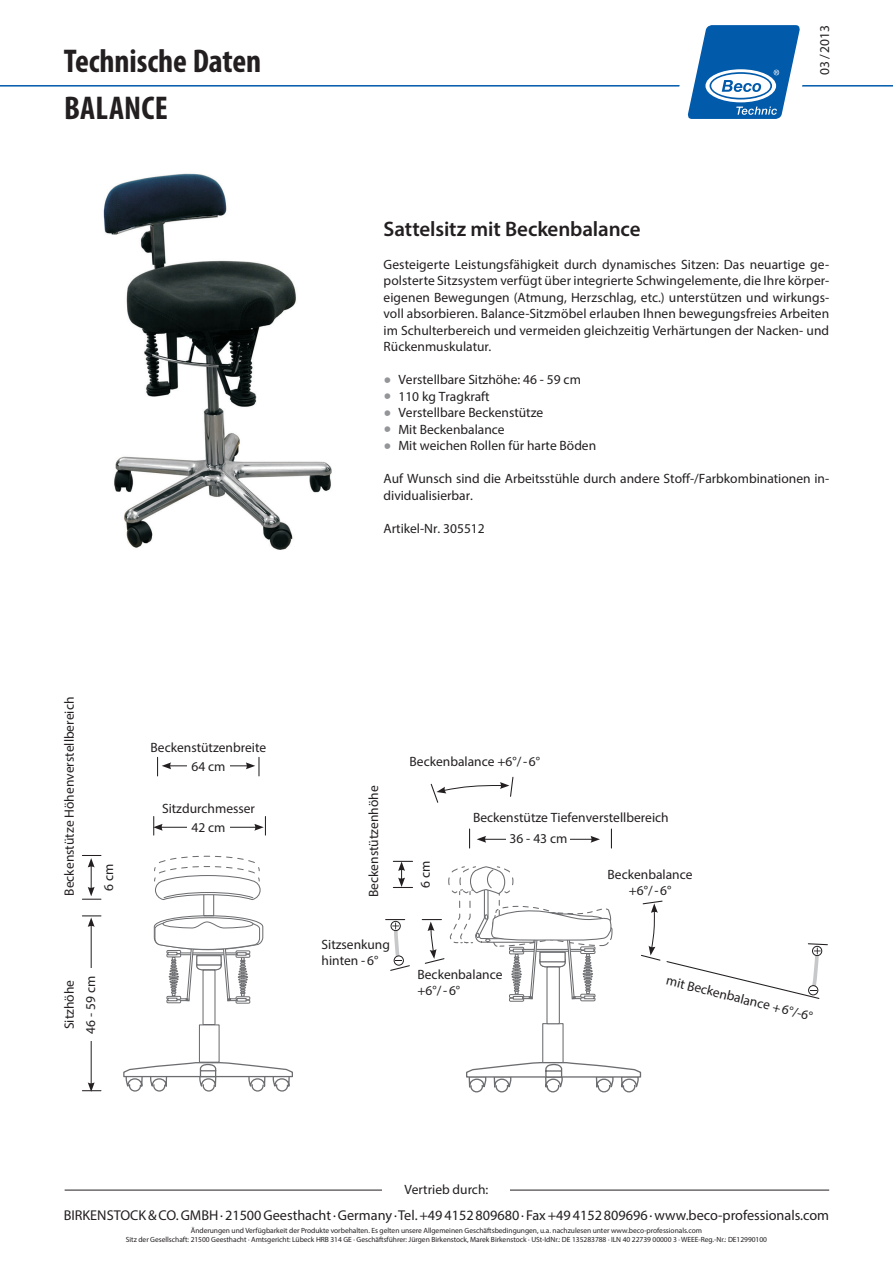
<style>
.page{position:relative;width:893px;height:1263px;background:#fff}
.page>*{position:absolute;margin:0;border:0;box-sizing:border-box;transform-origin:0 0}
.t1{font:700 condensed 33px "Myriad Pro";color:#231f20}
.t2{font:600 21px "Myriad Pro";letter-spacing:-.01em;color:#231f20}
.t3{font:14.25px "Myriad Pro";color:#231f20}
.t4{font:13.5px/16.5px "Myriad Pro";color:#231f20}
.t5{font:7.5px/9px "Myriad Pro";letter-spacing:-.005em;color:#231f20;text-align:center}
.s1{color:#939598}
</style>
<div class="page">
<div style="left:203px;top:888px;width:11px;height:28px;background:#fff;border:1px solid #6c6d70"></div>
<div style="left:199px;top:1024px;width:21px;height:39px;background:#fff;border:1px solid #6c6d70"></div>
<div style="left:203px;top:970px;width:12px;height:55px;background:#fff"></div>
<svg style="left:154px;top:855px;width:107px;height:46px"></svg>
<div style="left:236px;top:1000px;width:14px;height:4px;border:1px solid #6c6d70"></div>
<div style="left:166px;top:999px;width:15px;height:4px;border:1px solid #6c6d70"></div>
<svg style="left:153px;top:915px;width:111px;height:87px"></svg>
<svg style="left:123px;top:1061px;width:170px;height:31px"></svg>
<hr style="left:91px;top:924px;width:1px;height:161px;background:#231f20">
<svg style="left:82px;top:915px;width:19px;height:12px"></svg>
<svg style="left:82px;top:1082px;width:19px;height:10px"></svg>
<div style="left:85px;top:968px;width:10px;height:73px;background:#fff"></div>
<svg style="left:82px;top:855px;width:19px;height:45px"></svg>
<hr style="left:160px;top:827px;width:97px;height:1px;background:#231f20">
<svg style="left:254px;top:816px;width:12px;height:19px"></svg>
<svg style="left:153px;top:816px;width:10px;height:19px"></svg>
<div style="left:187px;top:822px;width:43px;height:10px;background:#fff"></div>
<hr style="left:169px;top:765px;width:79px;height:1px;background:#231f20">
<svg style="left:246px;top:757px;width:13px;height:19px"></svg>
<svg style="left:157px;top:757px;width:14px;height:19px"></svg>
<div style="left:187px;top:761px;width:43px;height:10px;background:#fff"></div>
<svg style="left:469px;top:829px;width:1px;height:19px"></svg>
<svg style="left:611px;top:829px;width:1px;height:19px"></svg>
<div style="left:542px;top:1023px;width:22px;height:40px;border:1px solid #6c6d70"></div>
<div style="left:546px;top:966px;width:14px;height:58px;border:1px solid #6c6d70"></div>
<svg style="left:466px;top:1061px;width:176px;height:32px"></svg>
<svg style="left:385px;top:861px;width:443px;height:161px"></svg>
<svg style="left:430px;top:776px;width:84px;height:27px"></svg>
<hr style="left:484px;top:839px;width:109px;height:1px;background:#231f20">
<svg style="left:590px;top:836px;width:10px;height:7px"></svg>
<svg style="left:477px;top:836px;width:9px;height:7px"></svg>
<div style="left:507px;top:833px;width:63px;height:10px;background:#fff"></div>
<img style="left:103px;top:173px;width:229px;height:377px">
<hr style="left:0;top:85px;width:893px;height:2px;background:#015aaa">
<svg style="left:669px;top:25px;width:149px;height:94px"></svg>
<hr style="left:65px;top:1190px;width:764px;height:1px;background:#231f20">
<div style="left:383px;top:1184px;width:127px;height:10px;background:#fff"></div>
<h1 class="t1" style="left:64px;top:40px;width:199px">Technische Daten</h1>
<h1 class="t1" style="left:64px;top:87px;width:105px">BALANCE</h1>
<p class="t4" style="left:816px;top:75px;width:51px;rotate:-90deg">03/2013</p>
<h2 class="t2" style="left:384px;top:215px;width:258px">Sattelsitz mit Beckenbalance</h2>
<p class="t4" style="left:384px;top:256px;width:447px;text-align:justify">Gesteigerte Leistungsfähigkeit durch dynamisches Sitzen: Das neuartige ge&shy;polsterte Sitzsystem verfügt über integrierte Schwingelemente, die Ihre körper&shy;eigenen Bewegungen (Atmung, Herzschlag, etc.) unterstützen und wirkungs&shy;voll absorbieren. Balance-Sitzmöbel erlauben Ihnen bewegungsfreies Arbeiten im Schulterbereich und vermeiden gleichzeitig Verhärtungen der Nacken- und Rückenmuskulatur.</p>
<p class="t4" style="left:384px;top:371px;width:214px"><span class="s1">⚫</span> Verstellbare Sitzhöhe: 46 - 59 cm<br><span class="s1">⚫</span> 110 kg Tragkraft<br><span class="s1">⚫</span> Verstellbare Beckenstütze<br><span class="s1">⚫</span> Mit Beckenbalance<br><span class="s1">⚫</span> Mit weichen Rollen für harte Böden</p>
<p class="t4" style="left:384px;top:470px;width:447px">Auf Wunsch sind die Arbeitsstühle durch andere Stoff-/Farbkombinationen in&shy;dividualisierbar.</p>
<p class="t4" style="left:384px;top:519px;width:103px">Artikel-Nr. 305512</p>
<p class="t4" style="left:61px;top:896px;width:200px;rotate:-90deg">Beckenstütze Höhenverstellbereich</p>
<p class="t4" style="left:100px;top:891px;width:29px;rotate:-90deg">6 cm</p>
<p class="t4" style="left:61px;top:1029px;width:51px;rotate:-90deg">Sitzhöhe</p>
<p class="t4" style="left:82px;top:1033px;width:59px;rotate:-90deg">46 - 59 cm</p>
<p class="t4" style="left:151px;top:739px;width:117px">Beckenstützenbreite</p>
<p class="t4" style="left:191px;top:758px;width:36px">64 cm</p>
<p class="t4" style="left:162px;top:800px;width:94px">Sitzdurchmesser</p>
<p class="t4" style="left:191px;top:819px;width:36px">42 cm</p>
<p class="t4" style="left:365px;top:897px;width:113px;rotate:-90deg">Beckenstützenhöhe</p>
<p class="t4" style="left:322px;top:936px;width:70px">Sitzsenkung hinten -6°</p>
<p class="t4" style="left:410px;top:753px;width:132px">Beckenbalance +6°/-6°</p>
<p class="t4" style="left:473px;top:809px;width:197px">Beckenstütze Tiefenverstellbereich</p>
<p class="t4" style="left:417px;top:888px;width:29px;rotate:-90deg">6 cm</p>
<p class="t4" style="left:510px;top:830px;width:59px">36 - 43 cm</p>
<p class="t4" style="left:418px;top:966px;width:86px">Beckenbalance +6°/-6°</p>
<p class="t4" style="left:608px;top:866px;width:86px;text-align:center">Beckenbalance +6°/-6°</p>
<p class="t4" style="left:669px;top:972px;width:152px;rotate:14deg">mit Beckenbalance +6°/-6°</p>
<p class="t4" style="left:405px;top:1181px;width:85px">Vertrieb durch:</p>
<p class="t3" style="left:64px;top:1206px;width:767px">BIRKENSTOCK &amp; CO. GMBH · 21500 Geesthacht · Germany · Tel. +49 4152 809680 · Fax +49 4152 809696 · www.beco-professionals.com</p>
<p class="t5" style="left:126px;top:1226px;width:643px">Änderungen und Verfügbarkeit der Produkte vorbehalten. Es gelten unsere Allgemeinen Geschäftsbedingungen, u.a. nachzulesen unter www.beco-professionals.com<br>Sitz der Gesellschaft: 21500 Geesthacht · Amtsgericht: Lübeck HRB 314 GE · Geschäftsführer: Jürgen Birkenstock, Marek Birkenstock · USt-IdNr.: DE 135283788 · ILN 40 22739 00000 3 · WEEE-Reg.-Nr.: DE12990100</p>
</div>
